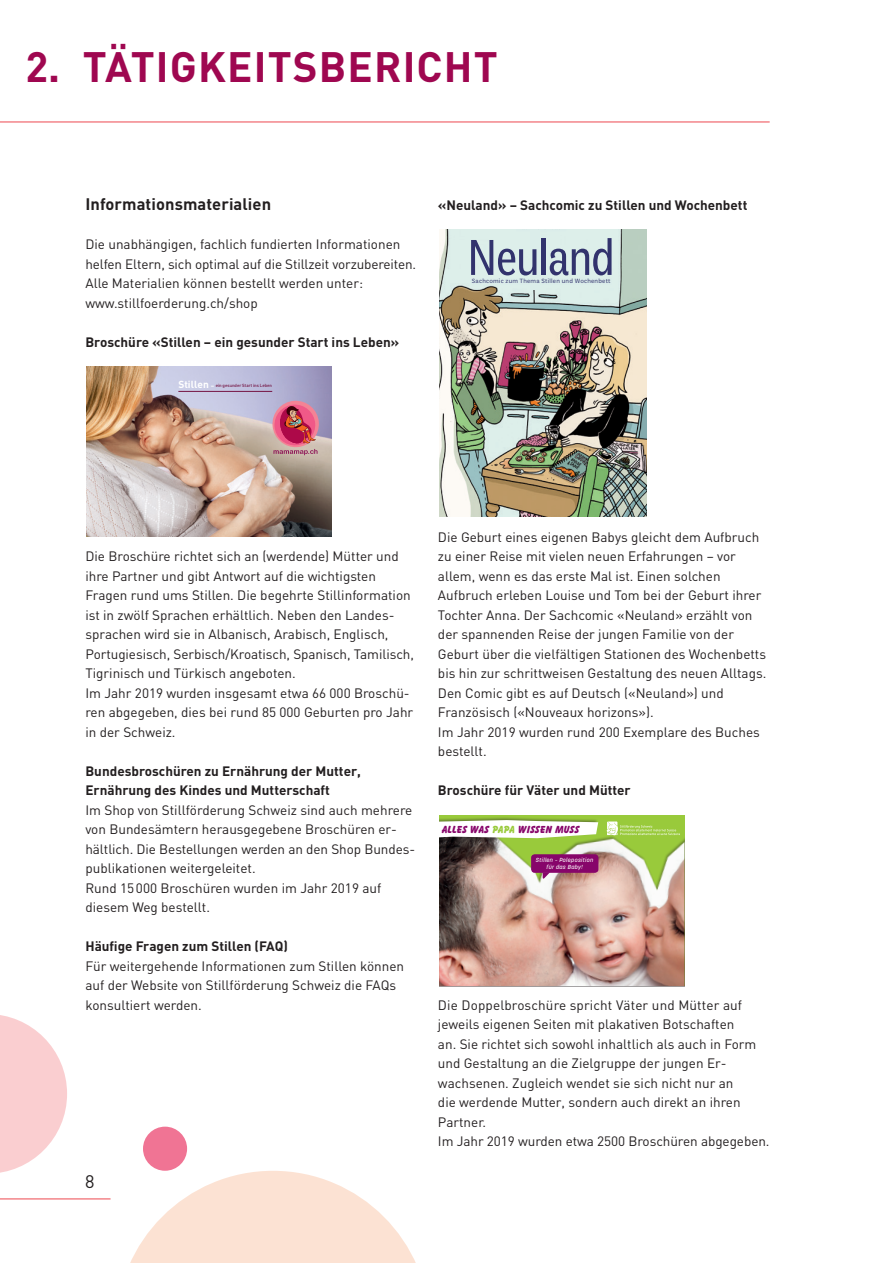
<style>
.page{position:relative;width:893px;height:1263px;background:#fff}
.page>*{position:absolute;margin:0;border:0;box-sizing:border-box;transform-origin:0 0}
.t1{font:53.7px "Plan Grotesque Cond Std";letter-spacing:-.03em;color:#32336d}
.t2{font:700 42px "DIN";letter-spacing:.025em;color:#9f0750}
.t3{font:18px "DIN";color:#231f20}
.t4{font:700 16.5px "DIN";letter-spacing:.005em;color:#231f20}
.t5{font:13.5px/19.5px "DIN";color:#231f20}
.t6{font:700 13.5px/19.5px "DIN";color:#231f20}
.t7{font:800 10.5px "Balloon BT";letter-spacing:.015em;color:#87056a}
.t8{font:8.1px "Plan Grotesque Std";letter-spacing:.005em;color:#231f20}
.t9{font:6.45px "Plan Grotesque Std";letter-spacing:.03em;color:#32336d}
.t10{font:italic 500 5.85px/7.1px "Korolev";letter-spacing:.05em;color:#fff;text-align:center}
.t11{font:5.4px "Plan Grotesque Std";color:#231f20}
.t12{font:500 4.5px "DINOT";letter-spacing:-.01em;color:#751544}
.s1{font-weight:700;font-size:10.2px;color:#fff}
.s2{font-weight:700;font-size:6.45px;color:#fff}
.s3{color:#99ca3b}
</style>
<div class="page">
<hr style="left:0;top:121px;width:770px;height:2px;background:#f3858a">
<hr style="left:0;top:1198px;width:111px;height:1px;background:#f3858a">
<svg style="left:0;top:1015px;width:67px;height:158px"></svg>
<div style="left:143px;top:1126px;width:44px;height:45px;background:#f07494;border-radius:50%"></div>
<img style="left:439px;top:230px;width:207px;height:287px">
<hr style="left:542px;top:236px;width:3px;height:43px;background:#dbedea">
<div style="left:530px;top:230px;width:10px;height:60px;background:#dbedea"></div>
<div style="left:471px;top:278px;width:141px;height:7px;background:#dbedea"></div>
<hr style="left:516px;top:230px;width:50px;height:1px;background:#dbedea">
<img style="left:439px;top:815px;width:245px;height:171px">
<div style="left:439px;top:816px;width:160px;height:24px;background:#231f20;opacity:.45"></div>
<svg style="left:439px;top:820px;width:159px;height:19px"></svg>
<div style="left:531px;top:854px;width:67px;height:19px;background:#87056a;border-radius:4px"></div>
<svg style="left:543px;top:872px;width:7px;height:8px"></svg>
<svg style="left:607px;top:821px;width:73px;height:14px"></svg>
<svg style="left:130px;top:1171px;width:286px;height:92px"></svg>
<img style="left:86px;top:366px;width:246px;height:171px">
<hr style="left:178px;top:391px;width:94px;height:1px;background:#751544">
<svg style="left:272px;top:400px;width:48px;height:55px;background:#c66b81"></svg>
<h2 class="t2" style="left:26px;top:39px;width:474px">2. TÄTIGKEITSBERICHT</h2>
<p class="t4" style="left:85px;top:193px;width:187px">Informationsmaterialien</p>
<p class="t5" style="left:85px;top:234px;width:332px">Die unabhängigen, fachlich fundierten Informationen helfen Eltern, sich optimal auf die Stillzeit vorzubereiten.<br>Alle Materialien können bestellt werden unter: www.stillfoerderung.ch/shop</p>
<p class="t6" style="left:85px;top:331px;width:315px">Broschüre «Stillen – ein gesunder Start ins Leben»</p>
<p class="t8" style="left:214px;top:240px;width:179px">zur Förderung des Stillens gibt vertiefte Antworten</p>
<p class="t8" style="left:214px;top:259px;width:176px">wie anstrengenden Zeit im Leben junger Familien.</p>
<p class="t11" style="left:214px;top:278px;width:47px">– Stillen – warum?</p>
<p class="t11" style="left:214px;top:284px;width:78px">– Welche Stillpositionen gibt es?</p>
<p class="t11" style="left:214px;top:336px;width:106px">– Welche Milchpumpe ist für mich geeignet?</p>
<p class="t12" style="left:178px;top:382px;width:95px"><span class="s1">Stillen</span> <span class="s2">–</span> ein gesunder Start ins Leben</p>
<p class="t6" style="left:438px;top:195px;width:311px">«Neuland» – Sachcomic zu Stillen und Wochenbett</p>
<h1 class="t1" style="left:467px;top:226px;width:149px">Neuland</h1>
<p class="t9" style="left:472px;top:277px;width:140px">Sachcomic zum Thema Stillen und Wochenbett</p>
<p class="t5" style="left:85px;top:546px;width:330px">Die Broschüre richtet sich an (werdende) Mütter und ihre Partner und gibt Antwort auf die wichtigsten Fragen rund ums Stillen. Die begehrte Stillinformation ist in zwölf Sprachen erhältlich. Neben den Landes&shy;sprachen wird sie in Albanisch, Arabisch, Englisch, Portugiesisch, Serbisch/Kroatisch, Spanisch, Tamilisch, Tigrinisch und Türkisch angeboten.<br>Im Jahr 2019 wurden insgesamt etwa 66 000 Broschü&shy;ren abgegeben, dies bei rund 85 000 Geburten pro Jahr in der Schweiz.</p>
<p class="t6" style="left:85px;top:760px;width:277px">Bundesbroschüren zu Ernährung der Mutter,<br>Ernährung des Kindes und Mutterschaft</p>
<p class="t5" style="left:85px;top:800px;width:331px">Im Shop von Stillförderung Schweiz sind auch mehrere von Bundesämtern herausgegebene Broschüren er&shy;hältlich. Die Bestellungen werden an den Shop Bundes&shy;publikationen weitergeleitet.<br>Rund 15000 Broschüren wurden im Jahr 2019 auf diesem Weg bestellt.</p>
<p class="t6" style="left:85px;top:936px;width:204px">Häufige Fragen zum Stillen (FAQ)</p>
<p class="t5" style="left:85px;top:956px;width:320px">Für weitergehende Informationen zum Stillen können auf der Website von Stillförderung Schweiz die FAQs konsultiert werden.</p>
<h3 class="t3" style="left:85px;top:1170px;width:11px">8</h3>
<p class="t5" style="left:438px;top:527px;width:330px">Die Geburt eines eigenen Babys gleicht dem Aufbruch zu einer Reise mit vielen neuen Erfahrungen – vor allem, wenn es das erste Mal ist. Einen solchen Aufbruch erleben Louise und Tom bei der Geburt ihrer Tochter Anna. Der Sachcomic «Neuland» erzählt von der spannenden Reise der jungen Familie von der Geburt über die vielfältigen Stationen des Wochenbetts bis hin zur schrittweisen Gestaltung des neuen Alltags.<br>Den Comic gibt es auf Deutsch («Neuland») und Französisch («Nouveaux horizons»).<br>Im Jahr 2019 wurden rund 200 Exemplare des Buches bestellt.</p>
<p class="t6" style="left:438px;top:780px;width:194px">Broschüre für Väter und Mütter</p>
<p class="t7" style="left:442px;top:823px;width:139px">ALLES WAS <span class="s3">PAPA</span> WISSEN MUSS</p>
<p class="t10" style="left:536px;top:857px;width:59px">Stillen – Poleposition für das Baby!</p>
<p class="t5" style="left:438px;top:995px;width:333px">Die Doppelbroschüre spricht Väter und Mütter auf jeweils eigenen Seiten mit plakativen Botschaften<br>an. Sie richtet sich sowohl inhaltlich als auch in Form und Gestaltung an die Zielgruppe der jungen Er&shy;wachsenen. Zugleich wendet sie sich nicht nur an<br>die werdende Mutter, sondern auch direkt an ihren Partner.<br>Im Jahr 2019 wurden etwa 2500 Broschüren abgegeben.</p>
</div>
